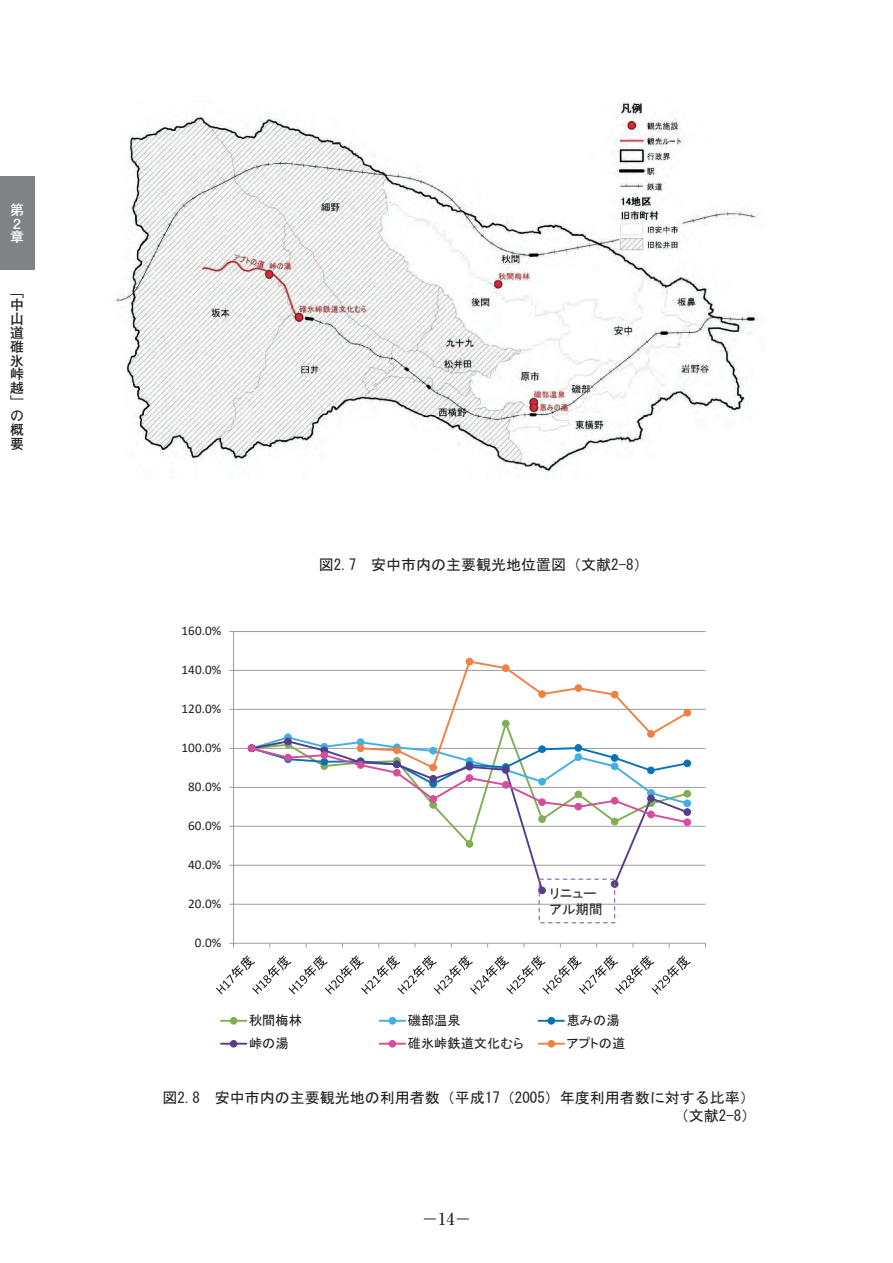
<style>
.page{position:relative;width:893px;height:1263px;background:#fff}
.page>*{position:absolute;margin:0;border:0;box-sizing:border-box;transform-origin:0 0}
.t1{font:700 16.5px "Futo Min A101 Pr 5";color:#231f20}
.t2{font:15px/18px "MS Gothic";color:#231f20;text-align:right}
.t3{font:700 13.8px/13.8px "Futo Go B101 Pr 6";color:#231f20;text-align:justify}
.t4{font:700 13.8px/13.8px "Futo Go B101 Pr 6";color:#fff}
.t5{font:13.5px/15.1px "MS P Gothic";color:#231f20}
.t6{font:13.2px "Calibri";color:#231f20}
.t7{font:13.2px "MS P Gothic";color:#231f20}
.s1{font-family:"Ryumin Pr 6 N";font-weight:500}
</style>
<div class="page">
<hr style="left:234px;top:904px;width:472px;height:1px;background:#9b9ca0">
<hr style="left:234px;top:865px;width:472px;height:1px;background:#9b9ca0">
<hr style="left:234px;top:826px;width:472px;height:1px;background:#9b9ca0">
<hr style="left:234px;top:787px;width:472px;height:1px;background:#9b9ca0">
<hr style="left:234px;top:748px;width:472px;height:1px;background:#9b9ca0">
<hr style="left:234px;top:709px;width:472px;height:1px;background:#9b9ca0">
<hr style="left:234px;top:670px;width:472px;height:1px;background:#9b9ca0">
<hr style="left:234px;top:631px;width:472px;height:1px;background:#9b9ca0">
<hr style="left:233px;top:631px;width:1px;height:312px;background:#9b9ca0">
<hr style="left:234px;top:943px;width:472px;height:1px;background:#9b9ca0">
<div style="left:684px;top:790px;width:7px;height:7px;border:1px solid #7fae53;border-radius:50%"></div>
<div style="left:684px;top:800px;width:7px;height:7px;border:1px solid #41afe2;border-radius:50%"></div>
<div style="left:684px;top:760px;width:7px;height:7px;border:1px solid #0972b6;border-radius:50%"></div>
<svg style="left:249px;top:824px;width:441px;height:69px"></svg>
<div style="left:539px;top:887px;width:6px;height:7px;background:#543e8b;border-radius:50%"></div>
<div style="left:538px;top:887px;width:8px;height:7px;border:1px solid #543e8b;border-radius:50%"></div>
<div style="left:611px;top:881px;width:7px;height:6px;background:#5e4490;border-radius:50%"></div>
<div style="left:611px;top:880px;width:7px;height:8px;border:1px solid #543e8b;border-radius:50%"></div>
<div style="left:684px;top:808px;width:7px;height:8px;border:1px solid #543e8b;border-radius:50%"></div>
<div style="left:248px;top:744px;width:7px;height:8px;border:1px solid #d64d9c;border-radius:50%"></div>
<div style="left:684px;top:818px;width:7px;height:8px;border:1px solid #d64d9c;border-radius:50%"></div>
<div style="left:466px;top:658px;width:7px;height:7px;border:1px solid #ef8142;border-radius:50%"></div>
<svg style="left:249px;top:659px;width:441px;height:165px"></svg>
<div style="left:538px;top:690px;width:8px;height:8px;border:1px solid #ef8142;border-radius:50%"></div>
<div style="left:575px;top:685px;width:7px;height:6px;background:#ef8142;border-radius:50%"></div>
<div style="left:575px;top:684px;width:7px;height:8px;border:1px solid #ef8142;border-radius:50%"></div>
<div style="left:611px;top:691px;width:7px;height:7px;background:#ef8142;border-radius:50%"></div>
<div style="left:611px;top:691px;width:7px;height:7px;border:1px solid #ef8142;border-radius:50%"></div>
<div style="left:648px;top:730px;width:6px;height:7px;background:#ef8142;border-radius:50%"></div>
<div style="left:647px;top:730px;width:8px;height:7px;border:1px solid #ef8142;border-radius:50%"></div>
<div style="left:684px;top:709px;width:7px;height:7px;background:#ef8142;border-radius:50%"></div>
<div style="left:684px;top:709px;width:7px;height:7px;border:1px solid #ef8142;border-radius:50%"></div>
<svg style="left:216px;top:955px;width:475px;height:39px"></svg>
<hr style="left:221px;top:1020px;width:25px;height:2px;background:#7fae53">
<div style="left:230px;top:1017px;width:7px;height:7px;background:#7fae53;border-radius:50%"></div>
<div style="left:230px;top:1017px;width:7px;height:7px;border:1px solid #7fae53;border-radius:50%"></div>
<hr style="left:380px;top:1020px;width:25px;height:2px;background:#41afe2">
<div style="left:389px;top:1017px;width:7px;height:7px;background:#41afe2;border-radius:50%"></div>
<div style="left:389px;top:1017px;width:7px;height:7px;border:1px solid #41afe2;border-radius:50%"></div>
<hr style="left:539px;top:1020px;width:25px;height:2px;background:#0972b6">
<div style="left:548px;top:1017px;width:7px;height:7px;background:#0972b6;border-radius:50%"></div>
<div style="left:548px;top:1017px;width:7px;height:7px;border:1px solid #0972b6;border-radius:50%"></div>
<hr style="left:221px;top:1043px;width:25px;height:2px;background:#543e8b">
<div style="left:230px;top:1040px;width:7px;height:7px;background:#543e8b;border-radius:50%"></div>
<div style="left:230px;top:1040px;width:7px;height:7px;border:1px solid #543e8b;border-radius:50%"></div>
<hr style="left:380px;top:1043px;width:25px;height:2px;background:#d64d9c">
<div style="left:389px;top:1040px;width:7px;height:7px;background:#d64d9c;border-radius:50%"></div>
<div style="left:389px;top:1040px;width:7px;height:7px;border:1px solid #d64d9c;border-radius:50%"></div>
<hr style="left:539px;top:1043px;width:25px;height:2px;background:#ef8142">
<div style="left:548px;top:1040px;width:7px;height:7px;background:#ef8142;border-radius:50%"></div>
<div style="left:548px;top:1040px;width:7px;height:7px;border:1px solid #ef8142;border-radius:50%"></div>
<div style="left:539px;top:879px;width:76px;height:44px;border:1px dashed #8f63aa"></div>
<img style="left:34px;top:102px;width:724px;height:370px">
<div style="left:0;top:176px;width:34px;height:94px;background:#808285"></div>
<p class="t4" style="left:10px;top:202px;width:15px">第<br>2章</p>
<p class="t3" style="left:10px;top:284px;width:15px">「中山道碓氷峠越」の概要</p>
<p class="t6" style="left:182px;top:622px;width:41px">160.0%</p>
<p class="t6" style="left:182px;top:661px;width:41px">140.0%</p>
<p class="t6" style="left:182px;top:699px;width:41px">120.0%</p>
<p class="t6" style="left:182px;top:738px;width:41px">100.0%</p>
<p class="t6" style="left:188px;top:777px;width:35px">80.0%</p>
<p class="t6" style="left:188px;top:816px;width:35px">60.0%</p>
<p class="t6" style="left:188px;top:855px;width:35px">40.0%</p>
<p class="t6" style="left:188px;top:894px;width:35px">20.0%</p>
<p class="t6" style="left:195px;top:933px;width:28px">0.0%</p>
<p class="t2" style="left:319px;top:556px;width:332px">図2.7 安中市内の主要観光地位置図（文献2-8）</p>
<p class="t5" style="left:550px;top:886px;width:54px">リニューアル期間</p>
<p class="t7" style="left:249px;top:1013px;width:54px">秋間梅林</p>
<p class="t7" style="left:408px;top:1013px;width:54px">磯部温泉</p>
<p class="t7" style="left:567px;top:1013px;width:54px">恵みの湯</p>
<p class="t7" style="left:249px;top:1036px;width:41px">峠の湯</p>
<p class="t7" style="left:408px;top:1036px;width:118px">碓氷峠鉄道文化むら</p>
<p class="t7" style="left:567px;top:1036px;width:60px">アプトの道</p>
<p class="t2" style="left:162px;top:1088px;width:596px">図2.8 安中市内の主要観光地の利用者数（平成17（2005）年度利用者数に対する比率）（文献2-8）</p>
<p class="t1" style="left:422px;top:1205px;width:51px">−<span class="s1">14</span>−</p>
</div>
